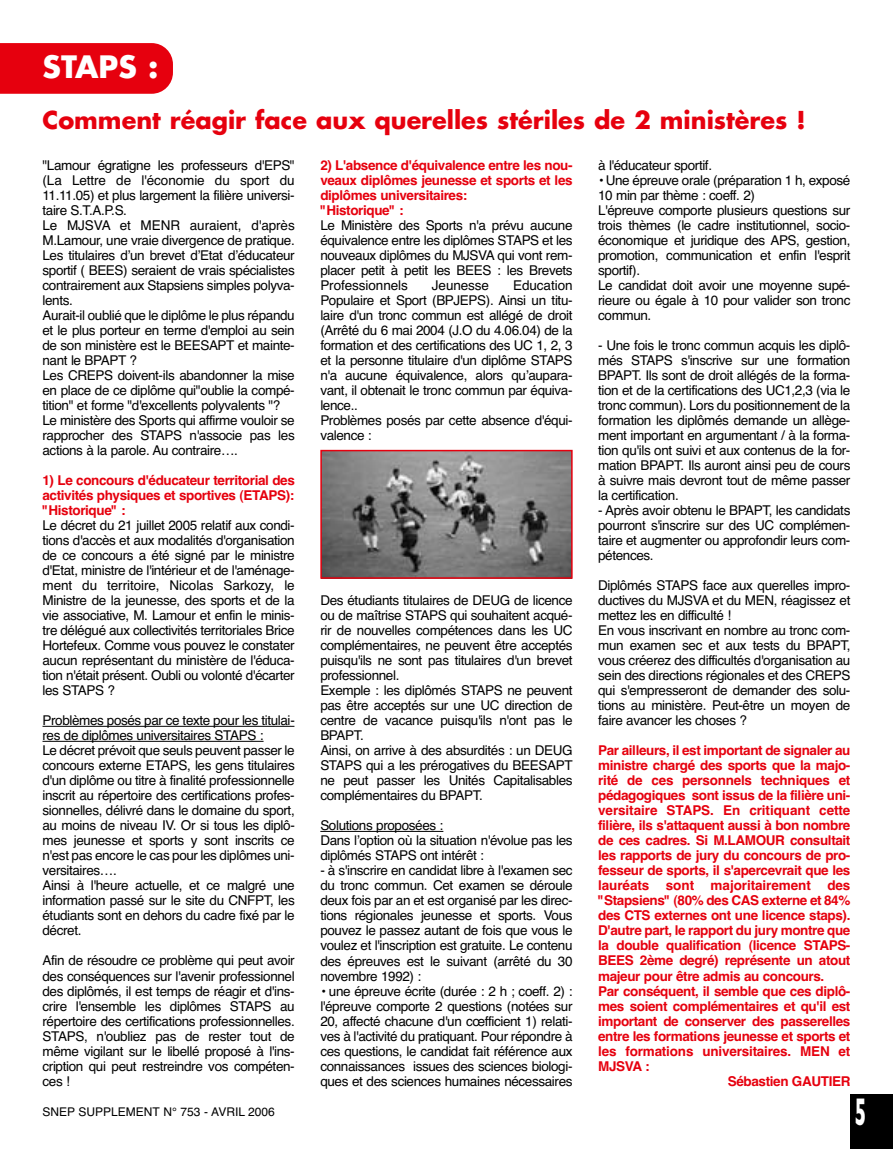
<style>
.page{position:relative;width:893px;height:1149px;background:#fff}
.page>*{position:absolute;margin:0;border:0;box-sizing:border-box;transform-origin:0 0}
.t1{font:700 39px "Gill Sans";color:#fff;scale:.5 1}
.t2{font:700 30px "Futura Std";color:#fff}
.t3{font:700 24px "Futura Std";color:#e6000e}
.t4{font:13.5px/15px "Helvetica";letter-spacing:-.03em;color:#000}
.t5{font:700 13.5px/15px "Helvetica";letter-spacing:-.03em;color:#e6000e;text-align:justify}
.t6{font:700 13.5px "Helvetica";letter-spacing:-.005em;color:#e6000e}
.t7{font:13.5px "Helvetica";letter-spacing:-.005em;color:#000}
.t8{font:12px "Helvetica";color:#000}
</style>
<div class="page">
<hr style="left:43px;top:725px;width:248px;height:1px;background:#000">
<hr style="left:43px;top:740px;width:188px;height:1px;background:#000">
<hr style="left:230px;top:740px;width:34px;height:1px;background:#000">
<div style="left:850px;top:1093px;width:43px;height:55px;background:#000"></div>
<div style="left:0;top:43px;width:173px;height:51px;background:#e6000e"></div>
<hr style="left:320px;top:830px;width:123px;height:1px;background:#000">
<img style="left:323px;top:452px;width:247px;height:123px">
<div style="left:320px;top:449px;width:253px;height:129px;border:2px solid #e6000e"></div>
<h2 class="t2" style="left:43px;top:50px;width:118px">STAPS :</h2>
<h3 class="t3" style="left:43px;top:107px;width:765px">Comment réagir face aux querelles stériles de 2 ministères !</h3>
<p class="t5" style="left:320px;top:159px;width:254px;text-align:left">2) L'absence d'équivalence entre les nou&shy;veaux diplômes jeunesse et sports et les diplômes universitaires:<br>"Historique" :</p>
<p class="t4" style="left:320px;top:219px;width:254px;text-align:justify">Le Ministère des Sports n'a prévu aucune équivalence entre les diplômes STAPS et les nouveaux diplômes du MJSVA qui vont rem&shy;placer petit à petit les BEES : les Brevets Professionnels</p>
<p class="t4" style="left:43px;top:159px;width:254px">"Lamour égratigne les professeurs d'EPS" (La Lettre de l'économie du sport du 11.11.05) et plus largement la filière universi&shy;taire S.T.A.P.S.<br>Le MJSVA et MENR auraient, d'après M.Lamour, une vraie divergence de pratique.<br>Les titulaires d’un brevet d’Etat d’éducateur sportif ( BEES) seraient de vrais spécialistes contrairement aux Stapsiens simples polyva&shy;lents.<br>Aurait-il oublié que le diplôme le plus répandu et le plus porteur en terme d'emploi au sein de son ministère est le BEESAPT et mainte&shy;nant le BPAPT ?<br>Les CREPS doivent-ils abandonner la mise en place de ce diplôme qui"oublie la compé&shy;tition" et forme "d'excellents polyvalents "?<br>Le ministère des Sports qui affirme vouloir se rapprocher des STAPS n'associe pas les actions à la parole. Au contraire….</p>
<p class="t5" style="left:43px;top:474px;width:254px">1) Le concours d'éducateur territorial des activités physiques et sportives (ETAPS): "Historique" :</p>
<p class="t4" style="left:43px;top:519px;width:254px;text-align:justify">Le décret du 21 juillet 2005 relatif aux condi&shy;tions d'accès et aux modalités d'organisation de ce concours a été signé par le ministre d'Etat, ministre de l'intérieur et de l'aménage&shy;ment du territoire, Nicolas Sarkozy, le Ministre de la jeunesse, des sports et de la vie associative, M. Lamour et enfin le minis&shy;tre délégué aux collectivités territoriales Brice Hortefeux. Comme vous pouvez le constater aucun représentant du ministère de l'éduca&shy;tion n'était présent. Oubli ou volonté d'écarter les STAPS ?</p>
<p class="t4" style="left:43px;top:714px;width:254px">Problèmes posés par ce texte pour les titulai&shy;res de diplômes universitaires STAPS :<br>Le décret prévoit que seuls peuvent passer le concours externe ETAPS, les gens titulaires d'un diplôme ou titre à finalité professionnelle inscrit au répertoire des certifications profes&shy;sionnelles, délivré dans le domaine du sport, au moins de niveau IV. Or si tous les diplô&shy;mes jeunesse et sports y sont inscrits ce n'est pas encore le cas pour les diplômes uni&shy;versitaires….<br>Ainsi à l'heure actuelle, et ce malgré une information passé sur le site du CNFPT, les étudiants sont en dehors du cadre fixé par le décret.</p>
<p class="t4" style="left:43px;top:954px;width:254px;text-align:justify">Afin de résoudre ce problème qui peut avoir des conséquences sur l'avenir professionnel des diplômés, il est temps de réagir et d'ins&shy;crire l'ensemble les diplômes STAPS au répertoire des certifications professionnelles.<br>STAPS, n'oubliez pas de rester tout de même vigilant sur le libellé proposé à l'ins&shy;cription qui peut restreindre vos compéten&shy;ces !</p>
<p class="t4" style="left:598px;top:159px;width:115px">à l'éducateur sportif.</p>
<p class="t4" style="left:598px;top:174px;width:254px">• Une épreuve orale (préparation 1 h, exposé 10 min par thème : coeff. 2)<br>L'épreuve comporte plusieurs questions sur trois thèmes (le cadre institutionnel, socio&shy;économique et juridique des APS, gestion, promotion, communication et enfin l'esprit sportif).<br>Le candidat doit avoir une moyenne supé&shy;rieure ou égale à 10 pour valider son tronc commun.</p>
<p class="t4" style="left:598px;top:339px;width:254px;text-align:justify">- Une fois le tronc commun acquis les diplô&shy;més STAPS s'inscrive sur une formation BPAPT. Ils sont de droit allégés de la forma&shy;tion et de la certifications des UC1,2,3 (via le tronc commun). Lors du positionnement de la formation les diplômés demande un allège&shy;ment important en argumentant / à la forma&shy;tion qu'ils ont suivi et aux contenus de la for&shy;mation BPAPT. Ils auront ainsi peu de cours à suivre mais devront tout de même passer la certification.</p>
<p class="t4" style="left:598px;top:504px;width:254px;text-align:justify">- Après avoir obtenu le BPAPT, les candidats pourront s'inscrire sur des UC complémen&shy;taire et augmenter ou approfondir leurs com&shy;pétences.</p>
<p class="t4" style="left:598px;top:579px;width:254px">Diplômés STAPS face aux querelles impro&shy;ductives du MJSVA et du MEN, réagissez et mettez les en difficulté !<br>En vous inscrivant en nombre au tronc com&shy;mun examen sec et aux tests du BPAPT, vous créerez des difficultés d'organisation au sein des directions régionales et des CREPS qui s'empresseront de demander des solu&shy;tions au ministère. Peut-être un moyen de faire avancer les choses ?</p>
<p class="t5" style="left:598px;top:744px;width:254px">Par ailleurs, il est important de signaler au</p>
<p class="t5" style="left:598px;top:759px;width:254px">ministre chargé des sports que la majo-</p>
<p class="t5" style="left:598px;top:774px;width:254px">rité de ces personnels techniques et</p>
<p class="t5" style="left:598px;top:789px;width:254px">pédagogiques sont issus de la filière uni-</p>
<p class="t6" style="left:598px;top:805px;width:254px">versitaire STAPS. En critiquant cette</p>
<p class="t5" style="left:598px;top:819px;width:254px">filière, ils s'attaquent aussi à bon nombre</p>
<p class="t5" style="left:598px;top:834px;width:254px">de ces cadres. Si M.LAMOUR consultait</p>
<p class="t5" style="left:598px;top:849px;width:254px">les rapports de jury du concours de pro-</p>
<p class="t5" style="left:598px;top:864px;width:254px">fesseur de sports, il s'apercevrait que les</p>
<p class="t6" style="left:598px;top:880px;width:254px">lauréats sont majoritairement des</p>
<p class="t5" style="left:598px;top:894px;width:254px">"Stapsiens" (80% des CAS externe et 84%</p>
<p class="t5" style="left:598px;top:909px;width:254px">des CTS externes ont une licence staps).</p>
<p class="t5" style="left:598px;top:924px;width:254px">D'autre part, le rapport du jury montre que</p>
<p class="t5" style="left:598px;top:939px;width:254px">la double qualification (licence STAPS-</p>
<p class="t5" style="left:598px;top:954px;width:254px">BEES 2ème degré) représente un atout</p>
<p class="t5" style="left:598px;top:969px;width:228px">majeur pour être admis au concours.</p>
<p class="t5" style="left:598px;top:984px;width:254px">Par conséquent, il semble que ces diplô-</p>
<p class="t5" style="left:598px;top:999px;width:254px">mes soient complémentaires et qu'il est</p>
<p class="t5" style="left:598px;top:1014px;width:254px">important de conserver des passerelles</p>
<p class="t5" style="left:598px;top:1029px;width:254px">entre les formations jeunesse et sports et</p>
<p class="t5" style="left:598px;top:1044px;width:254px">les formations universitaires. MEN et</p>
<p class="t5" style="left:598px;top:1059px;width:53px">MJSVA :</p>
<p class="t5" style="left:728px;top:1074px;width:124px">Sébastien GAUTIER</p>
<p class="t4" style="left:320px;top:279px;width:254px;text-indent:193px">Education Populaire et Sport (BPJEPS). Ainsi un titu&shy;laire d'un tronc commun est allégé de droit (Arrêté du 6 mai 2004 (J.O du 4.06.04) de la formation et des certifications des UC 1, 2, 3 et la personne titulaire d'un diplôme STAPS n'a aucune équivalence, alors qu’aupara&shy;vant, il obtenait le tronc commun par équiva&shy;lence..<br>Problèmes posés par cette absence d'équi&shy;valence :</p>
<p class="t7" style="left:432px;top:280px;width:59px">Jeunesse</p>
<p class="t4" style="left:320px;top:594px;width:254px">Des étudiants titulaires de DEUG de licence ou de maîtrise STAPS qui souhaitent acqué&shy;rir de nouvelles compétences dans les UC complémentaires, ne peuvent être acceptés puisqu'ils ne sont pas titulaires d'un brevet professionnel.<br>Exemple : les diplômés STAPS ne peuvent pas être acceptés sur une UC direction de centre de vacance puisqu'ils n'ont pas le BPAPT.<br>Ainsi, on arrive à des absurdités : un DEUG STAPS qui a les prérogatives du BEESAPT ne peut passer les Unités Capitalisables complémentaires du BPAPT.</p>
<p class="t4" style="left:320px;top:819px;width:254px">Solutions proposées :<br>Dans l’option où la situation n'évolue pas les diplômés STAPS ont intérêt :</p>
<p class="t4" style="left:320px;top:864px;width:254px;text-align:justify">- à s'inscrire en candidat libre à l'examen sec du tronc commun. Cet examen se déroule deux fois par an et est organisé par les direc&shy;tions régionales jeunesse et sports. Vous pouvez le passez autant de fois que vous le voulez et l'inscription est gratuite. Le contenu des épreuves est le suivant (arrêté du 30 novembre 1992) :</p>
<p class="t4" style="left:320px;top:984px;width:254px;text-align:justify">• une épreuve écrite (durée : 2 h ; coeff. 2) : l'épreuve comporte 2 questions (notées sur 20, affecté chacune d'un cœfficient 1) relati&shy;ves à l'activité du pratiquant. Pour répondre à ces questions, le candidat fait référence aux connaissances issues des sciences biologi&shy;ques et des sciences humaines nécessaires</p>
<p class="t8" style="left:43px;top:1106px;width:234px">SNEP SUPPLEMENT N° 753 - AVRIL 2006</p>
<h1 class="t1" style="left:855px;top:1098px;width:25px">5</h1>
</div>
